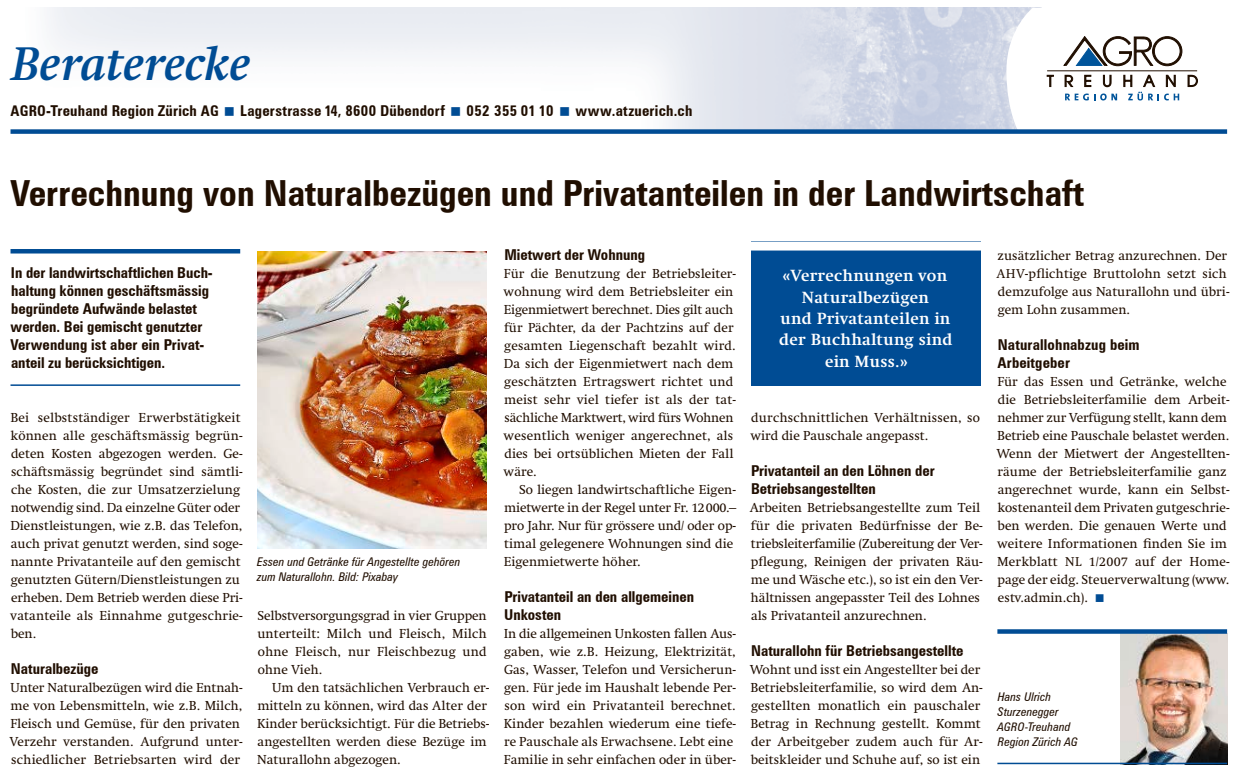
<style>
.page{position:relative;width:1235px;height:772px;background:#fff}
.page>*{position:absolute;margin:0;border:0;box-sizing:border-box;transform-origin:0 0}
.t1{font:italic 700 48px "Swift LT Pro";color:#004c94}
.t2{font:700 condensed 36px "Zurich BT";color:#200e00}
.t3{font:700 16.5px/21.3px "Swift LT Pro";letter-spacing:.015em;color:#fff;text-align:center}
.t4{font:700 condensed 15px/18px "Zurich BT";color:#200e00}
.t5{font:13.35px/18px "Swift LT Pro";color:#200e00}
.t6{font:italic condensed 12px/15px "Zurich BT";letter-spacing:.01em;color:#200e00}
.s1{font-size:14.7px}
.s2{color:#004c94}
.s3{font-size:13.05px}
.s4{font-size:11.7px}
</style>
<div class="page">
<hr style="left:11px;top:249px;width:229px;height:4px;background:#004c94">
<hr style="left:11px;top:384px;width:229px;height:2px;background:#004c94">
<div style="left:750px;top:242px;width:230px;height:144px;background:#004c94"></div>
<div style="left:746px;top:241px;width:238px;height:9px;background:#fff"></div>
<img style="left:1120px;top:633px;width:107px;height:129px">
<svg style="left:997px;top:629px;width:230px;height:4px"></svg>
<hr style="left:997px;top:762px;width:230px;height:2px;background:#004c94">
<img style="left:257px;top:251px;width:230px;height:297px">
<img style="left:47px;top:8px;width:959px;height:121px">
<div style="left:11px;top:129px;width:1216px;height:5px;background:#004c94"></div>
<svg style="left:1006px;top:8px;width:221px;height:126px"></svg>
<h1 class="t1" style="left:11px;top:35px;width:246px">Beraterecke</h1>
<p class="t4" style="left:11px;top:101px;width:683px"><span class="s1">AGRO</span>-Treuhand Region Zürich <span class="s1">AG</span> <span class="s2">■</span> Lagerstrasse 14, 8600 Dübendorf <span class="s2">■</span> 052 355 01 10 <span class="s2">■</span> www.atzuerich.ch</p>
<h2 class="t2" style="left:11px;top:171px;width:1075px">Verrechnung von Naturalbezügen und Privatanteilen in der Landwirtschaft</h2>
<p class="t4" style="left:10px;top:263px;width:203px">In der landwirtschaftlichen Buch&shy;haltung können geschäftsmässig begründete Aufwände belastet werden. Bei gemischt genutzter<br>Verwendung ist aber ein Privat&shy;anteil zu berücksichtigen.</p>
<p class="t5" style="left:10px;top:408px;width:234px">Bei selbstständiger Erwerbstätigkeit können alle geschäftsmässig begrün&shy;deten Kosten abgezogen werden. Ge&shy;schäftsmässig begründet sind sämtli&shy;che Kosten, die zur Umsatzerzielung notwendig sind. Da einzelne Güter oder Dienstleistungen, wie z.B. das Telefon, auch privat genutzt werden, sind soge&shy;nannte Privatanteile auf den gemischt genutzten Gütern/Dienstleistungen zu erheben. Dem Betrieb werden diese Pri&shy;vatanteile als Einnahme gutgeschrie&shy;ben.</p>
<p class="t4" style="left:11px;top:659px;width:89px">Naturalbezüge</p>
<p class="t5" style="left:10px;top:678px;width:235px">Unter Naturalbezügen wird die Entnah&shy;me von Lebensmitteln, wie z.B. Milch, Fleisch und Gemüse, für den privaten Verzehr verstanden. Aufgrund unter&shy;schiedlicher Betriebsarten wird der</p>
<p class="t6" style="left:257px;top:554px;width:205px">Essen und Getränke für Angestellte gehören zum Naturallohn. Bild: Pixabay</p>
<p class="t5" style="left:257px;top:606px;width:231px;text-align:justify">Selbstversorgungsgrad in vier Gruppen unterteilt: Milch und Fleisch, Milch ohne Fleisch, nur Fleischbezug und ohne Vieh.</p>
<p class="t5" style="left:257px;top:678px;width:234px;text-indent:15px">Um den tatsächlichen Verbrauch er&shy;mitteln zu können, wird das Alter der Kinder berücksichtigt. Für die Betriebs&shy;angestellten werden diese Bezüge im Naturallohn abgezogen.</p>
<p class="t4" style="left:504px;top:245px;width:142px">Mietwert der Wohnung</p>
<p class="t5" style="left:504px;top:264px;width:234px">Für die Benutzung der Betriebsleiter&shy;wohnung wird dem Betriebsleiter ein Eigenmietwert berechnet. Dies gilt auch für Pächter, da der Pachtzins auf der gesamten Liegenschaft bezahlt wird.<br>Da sich der Eigenmietwert nach dem geschätzten Ertragswert richtet und meist sehr viel tiefer ist als der tat&shy;sächliche Marktwert, wird fürs Wohnen wesentlich weniger angerechnet, als dies bei ortsüblichen Mieten der Fall wäre.</p>
<p class="t5" style="left:504px;top:480px;width:234px;text-indent:15px">So liegen landwirtschaftliche Eigen&shy;mietwerte in der Regel unter Fr. <span class="s3">12000</span>.– pro Jahr. Nur für grössere und/ oder op&shy;timal gelegenere Wohnungen sind die Eigenmietwerte höher.</p>
<p class="t4" style="left:504px;top:587px;width:191px">Privatanteil an den allgemeinen<br>Unkosten</p>
<p class="t5" style="left:504px;top:624px;width:234px">In die allgemeinen Unkosten fallen Aus&shy;gaben, wie z.B. Heizung, Elektrizität, Gas, Wasser, Telefon und Versicherun&shy;gen. Für jede im Haushalt lebende Per&shy;son wird ein Privatanteil berechnet.<br>Kinder bezahlen wiederum eine tiefe&shy;re Pauschale als Erwachsene. Lebt eine Familie in sehr einfachen oder in über-</p>
<p class="t3" style="left:779px;top:265px;width:175px">«Verrechnungen von<br>Naturalbezügen<br>und Privatanteilen in der Buchhaltung sind ein Muss.»</p>
<p class="t5" style="left:750px;top:408px;width:231px">durchschnittlichen Verhältnissen, so wird die Pauschale angepasst.</p>
<p class="t4" style="left:751px;top:461px;width:185px">Privatanteil an den Löhnen der<br>Betriebsangestellten</p>
<p class="t5" style="left:749px;top:498px;width:235px">Arbeiten Betriebsangestellte zum Teil für die privaten Bedürfnisse der Be&shy;triebsleiterfamilie (Zubereitung der Ver&shy;pflegung, Reinigen der privaten Räu&shy;me und Wäsche etc.), so ist ein den Ver&shy;hältnissen angepasster Teil des Lohnes als Privatanteil anzurechnen.</p>
<p class="t4" style="left:751px;top:641px;width:214px">Naturallohn für Betriebsangestellte</p>
<p class="t5" style="left:749px;top:660px;width:235px">Wohnt und isst ein Angestellter bei der Betriebsleiterfamilie, so wird dem An&shy;gestellten monatlich ein pauschaler Betrag in Rechnung gestellt. Kommt der Arbeitgeber zudem auch für Ar&shy;beitskleider und Schuhe auf, so ist ein</p>
<p class="t5" style="left:996px;top:246px;width:235px">zusätzlicher Betrag anzurechnen. Der <span class="s3">AHV</span>-pflichtige Bruttolohn setzt sich demzufolge aus Naturallohn und übri&shy;gem Lohn zusammen.</p>
<p class="t4" style="left:997px;top:335px;width:144px">Naturallohnabzug beim<br>Arbeitgeber</p>
<p class="t5" style="left:996px;top:372px;width:235px">Für das Essen und Getränke, welche die Betriebsleiterfamilie dem Arbeit&shy;nehmer zur Verfügung stellt, kann dem Betrieb eine Pauschale belastet werden.<br>Wenn der Mietwert der Angestellten&shy;räume der Betriebsleiterfamilie ganz angerechnet wurde, kann ein Selbst&shy;kostenanteil dem Privaten gutgeschrie&shy;ben werden. Die genauen Werte und weitere Informationen finden Sie im Merkblatt <span class="s3">NL 1</span>/<span class="s3">2007</span> auf der Home&shy;page der eidg. Steuerverwaltung (www. estv.admin.ch). <span class="s2">■</span></p>
<p class="t6" style="left:997px;top:689px;width:82px">Hans Ulrich<br>Sturzenegger<br><span class="s4">AGRO</span>-Treuhand<br>Region Zürich <span class="s4">AG</span></p>
</div>
